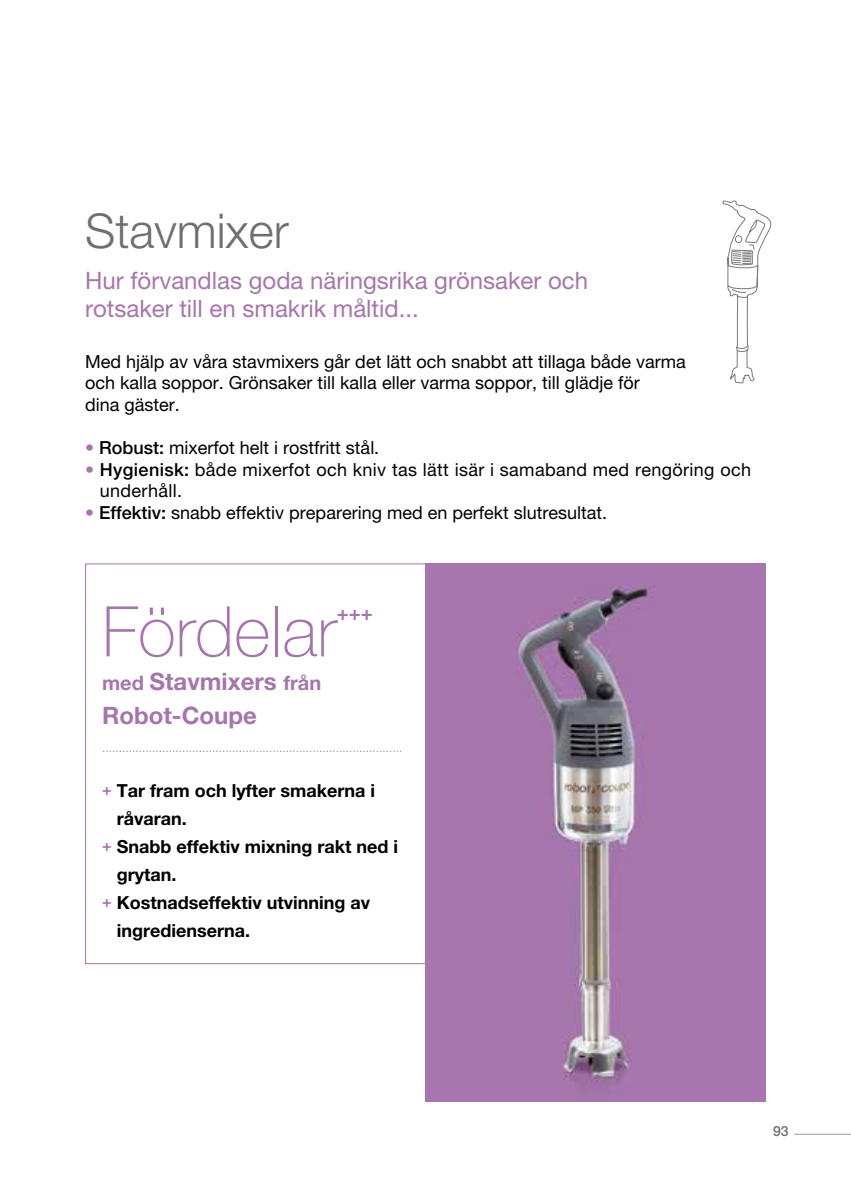
<style>
.page{position:relative;width:851px;height:1191px;background:#fff}
.page>*{position:absolute;margin:0;border:0;box-sizing:border-box;transform-origin:0 0}
.t1{font:100 70px "Helvetica Neue";color:#a576ab}
.t2{font:300 48px "Helvetica Neue";color:#706f6f}
.t3{font:24px/28.8px "Helvetica Neue";color:#a576ab}
.t4{font:700 24px/34px "Helvetica Neue";color:#a576ab}
.t5{font:700 20px "Helvetica Neue";color:#a576ab}
.t6{font:18px/21.6px "Helvetica Neue";color:#000}
.t7{font:700 18px "Helvetica Neue";color:#000}
.t8{font:18px/21.6px "Helvetica Neue";letter-spacing:.02em;color:#000}
.t9{font:500 14px "Helvetica Neue";color:#706f6f}
.t10{font:300 12px "Helvetica Neue";color:#878787}
.s1{color:#a576ab}
.s2{font-weight:500}
.s3{font-size:20px}
.s4{font-size:16px;color:#a576ab}
</style>
<div class="page">
<img style="left:425px;top:563px;width:340px;height:538px">
<svg style="left:722px;top:200px;width:50px;height:184px"></svg>
<hr style="left:794px;top:1133px;width:56px;height:1px;background:#9d9d9c">
<h2 class="t2" style="left:85px;top:202px;width:205px">Stavmixer</h2>
<h3 class="t3" style="left:85px;top:265px;width:504px">Hur förvandlas goda näringsrika grönsaker och rotsaker till en smakrik måltid...</h3>
<p class="t6" style="left:85px;top:350px;width:602px">Med hjälp av våra stavmixers går det lätt och snabbt att tillaga både varma och kalla soppor. Grönsaker till kalla eller varma soppor, till glädje för<br>dina gäster.</p>
<p class="t6" style="left:85px;top:437px;width:296px"><span class="s1">•</span> <span class="s2">Robust:</span> mixerfot helt i rostfritt stål.</p>
<p class="t8" style="left:100px;top:458px;width:652px;text-indent:-15px"><span class="s1">•</span> <span class="s2">Hygienisk:</span> både mixerfot och kniv tas lätt isär i samaband med rengöring och underhåll.</p>
<p class="t6" style="left:85px;top:501px;width:523px"><span class="s1">•</span> <span class="s2">Effektiv:</span> snabb effektiv preparering med en perfekt slutresultat.</p>
<h1 class="t1" style="left:102px;top:591px;width:236px">Fördelar</h1>
<p class="t5" style="left:337px;top:600px;width:37px">+++</p>
<h3 class="t4" style="left:102px;top:664px;width:220px"><span class="s3">med</span> Stavmixers <span class="s3">från<br></span>Robot-Coupe</h3>
<p class="t10" style="left:102px;top:740px;width:302px">..........................................................................................</p>
<p class="t7" style="left:102px;top:779px;width:274px"><span class="s4">+</span> Tar fram och lyfter smakerna i</p>
<p class="t7" style="left:117px;top:807px;width:72px">råvaran.</p>
<p class="t7" style="left:102px;top:835px;width:297px"><span class="s4">+</span> Snabb effektiv mixning rakt ned i</p>
<p class="t7" style="left:117px;top:863px;width:61px">grytan.</p>
<p class="t7" style="left:102px;top:891px;width:269px"><span class="s4">+</span> Kostnadseffektiv utvinning av</p>
<p class="t7" style="left:117px;top:919px;width:135px">ingredienserna.</p>
<p class="t9" style="left:772px;top:1123px;width:17px">93</p>
</div>
